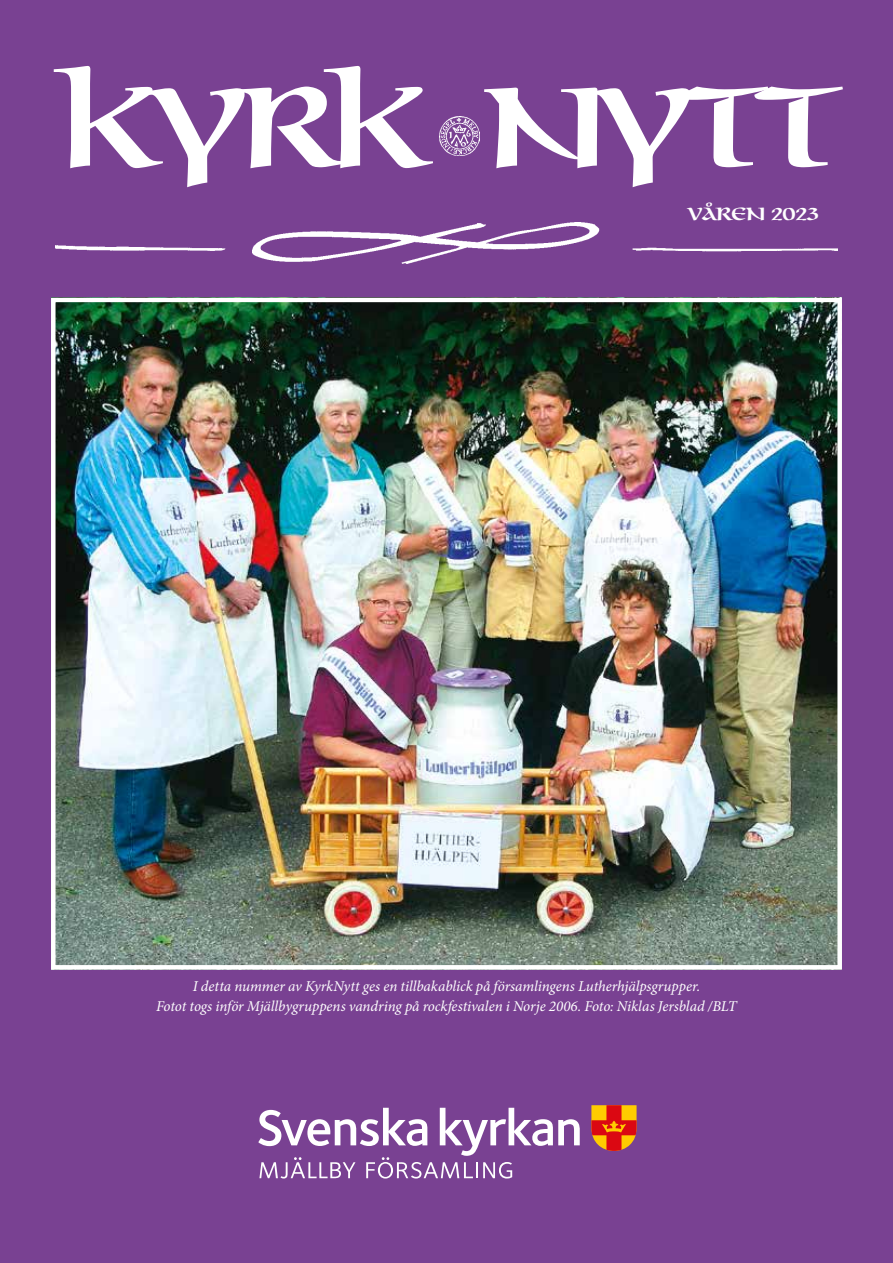
<style>
.page{position:relative;width:893px;height:1263px;background:#794192}
.page>*{position:absolute;margin:0;border:0;box-sizing:border-box;transform-origin:0 0}
.t1{font:169.5px "Omnia";letter-spacing:-.095em;color:#fff}
.t2{font:27px "Omnia";letter-spacing:-.055em;color:#fff}
.t3{font:italic 15px/20.2px "Minion Pro";letter-spacing:-.005em;color:#fff;text-align:center}
</style>
<div class="page">
<img style="left:55px;top:222px;width:783px;height:42px">
<img style="left:439px;top:117px;width:40px;height:39px">
<svg style="left:258px;top:1108px;width:322px;height:70px"></svg>
<svg style="left:591px;top:1105px;width:46px;height:46px;background:#dd5d19"></svg>
<img style="left:56px;top:303px;width:781px;height:661px">
<div style="left:51px;top:298px;width:791px;height:671px;border:4px solid #fff"></div>
<h1 class="t1" style="left:53px;top:56px;width:791px">Kyrk Nytt</h1>
<h2 class="t2" style="left:688px;top:202px;width:133px">Våren 2023</h2>
<p class="t3" style="left:156px;top:976px;width:582px">I detta nummer av KyrkNytt ges en tillbakablick på församlingens Lutherhjälpsgrupper.<br>Fotot togs inför Mjällbygruppens vandring på rockfestivalen i Norje 2006. Foto: Niklas Jersblad /BLT</p>
</div>
